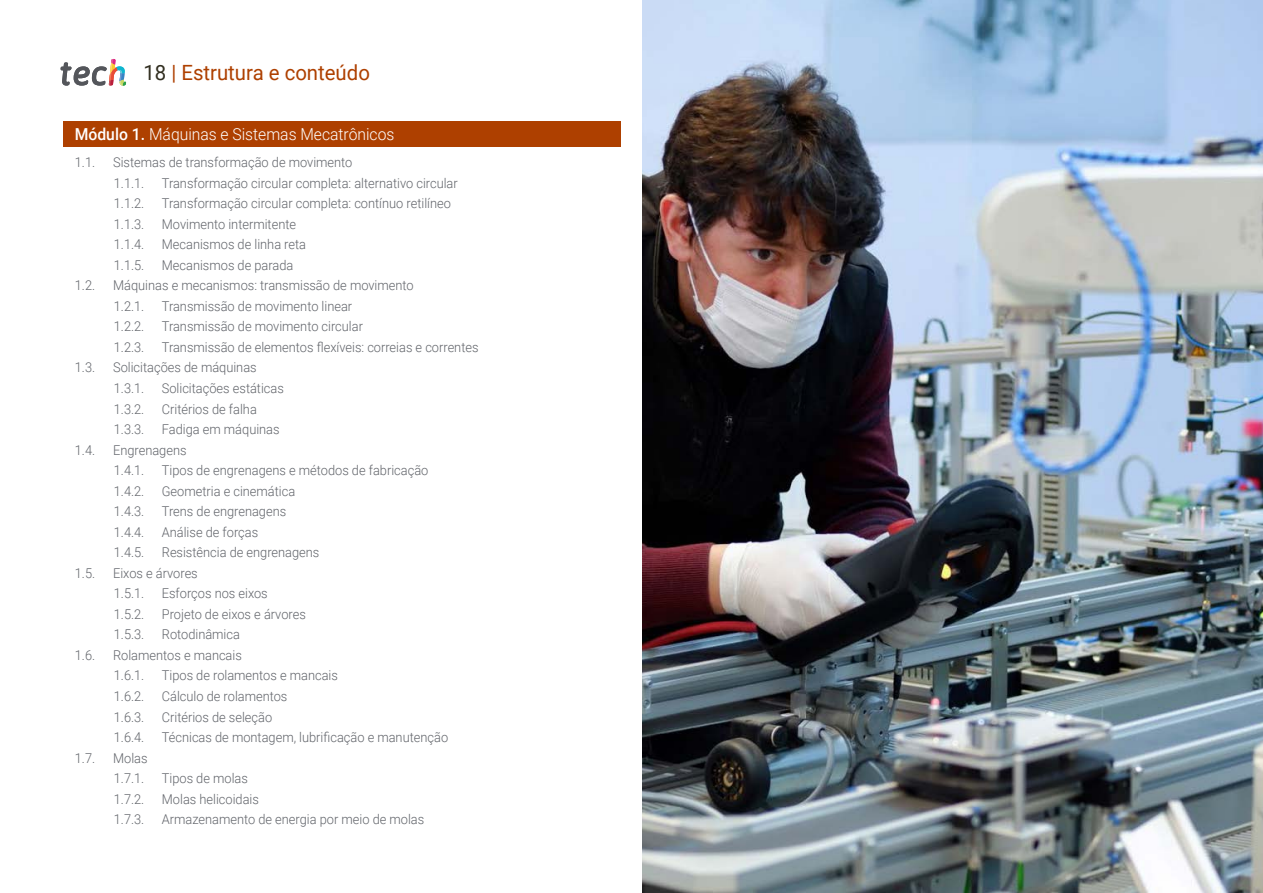
<style>
.page{position:relative;width:1263px;height:893px;background:#fff}
.page>*{position:absolute;margin:0;border:0;box-sizing:border-box;transform-origin:0 0}
.t1{font:21px "Roboto";color:#ae4000}
.t2{font:300 16.5px "Roboto";color:#fff;scale:.95 1}
.t3{font:300 13.5px/20.5px "Roboto";color:#61646a;scale:.95 1}
.s1{color:#312e20}
.s2{font-weight:500}
</style>
<div class="page">
<img style="left:642px;top:0;width:621px;height:893px">
<div style="left:64px;top:121px;width:557px;height:25px;background:#ae4000"></div>
<svg style="left:61px;top:59px;width:65px;height:27px"></svg>
<h1 class="t1" style="left:144px;top:57px;width:228px"><span class="s1">18</span> | Estrutura e conteúdo</h1>
<p class="t2" style="left:75px;top:123px;width:338px"><span class="s2">Módulo 1.</span> Máquinas e Sistemas Mecatrônicos</p>
<p class="t3" style="left:75px;top:151px;width:23px">1.1.</p>
<p class="t3" style="left:113px;top:151px;width:253px">Sistemas de transformação de movimento<br>1.1.1.</p>
<p class="t3" style="left:162px;top:172px;width:313px">Transformação circular completa: alternativo circular</p>
<p class="t3" style="left:114px;top:193px;width:34px">1.1.2.</p>
<p class="t3" style="left:162px;top:193px;width:306px">Transformação circular completa: contínuo retilíneo</p>
<p class="t3" style="left:114px;top:213px;width:34px">1.1.3.</p>
<p class="t3" style="left:162px;top:213px;width:143px">Movimento intermitente</p>
<p class="t3" style="left:114px;top:234px;width:34px">1.1.4.</p>
<p class="t3" style="left:162px;top:234px;width:153px">Mecanismos de linha reta</p>
<p class="t3" style="left:114px;top:254px;width:34px">1.1.5.</p>
<p class="t3" style="left:162px;top:254px;width:140px">Mecanismos de parada</p>
<p class="t3" style="left:75px;top:275px;width:23px">1.2.</p>
<p class="t3" style="left:113px;top:275px;width:318px">Máquinas e mecanismos: transmissão de movimento<br>1.2.1.</p>
<p class="t3" style="left:162px;top:295px;width:202px">Transmissão de movimento linear</p>
<p class="t3" style="left:114px;top:316px;width:34px">1.2.2.</p>
<p class="t3" style="left:162px;top:316px;width:213px">Transmissão de movimento circular</p>
<p class="t3" style="left:114px;top:336px;width:34px">1.2.3.</p>
<p class="t3" style="left:162px;top:336px;width:335px">Transmissão de elementos flexíveis: correias e correntes</p>
<p class="t3" style="left:75px;top:357px;width:23px">1.3.</p>
<p class="t3" style="left:113px;top:357px;width:153px">Solicitações de máquinas<br>1.3.1.</p>
<p class="t3" style="left:162px;top:377px;width:130px">Solicitações estáticas</p>
<p class="t3" style="left:114px;top:398px;width:34px">1.3.2.</p>
<p class="t3" style="left:162px;top:398px;width:102px">Critérios de falha</p>
<p class="t3" style="left:114px;top:418px;width:34px">1.3.3.</p>
<p class="t3" style="left:162px;top:418px;width:126px">Fadiga em máquinas</p>
<p class="t3" style="left:75px;top:439px;width:23px">1.4.</p>
<p class="t3" style="left:113px;top:439px;width:79px">Engrenagens<br>1.4.1.</p>
<p class="t3" style="left:162px;top:459px;width:282px">Tipos de engrenagens e métodos de fabricação</p>
<p class="t3" style="left:114px;top:480px;width:34px">1.4.2.</p>
<p class="t3" style="left:162px;top:480px;width:142px">Geometria e cinemática</p>
<p class="t3" style="left:114px;top:501px;width:34px">1.4.3.</p>
<p class="t3" style="left:162px;top:501px;width:132px">Trens de engrenagens</p>
<p class="t3" style="left:114px;top:521px;width:34px">1.4.4.</p>
<p class="t3" style="left:162px;top:521px;width:103px">Análise de forças</p>
<p class="t3" style="left:114px;top:542px;width:34px">1.4.5.</p>
<p class="t3" style="left:162px;top:542px;width:167px">Resistência de engrenagens</p>
<p class="t3" style="left:75px;top:562px;width:23px">1.5.</p>
<p class="t3" style="left:113px;top:562px;width:91px">Eixos e árvores<br>1.5.1.</p>
<p class="t3" style="left:162px;top:583px;width:113px">Esforços nos eixos</p>
<p class="t3" style="left:114px;top:603px;width:34px">1.5.2.</p>
<p class="t3" style="left:162px;top:603px;width:153px">Projeto de eixos e árvores</p>
<p class="t3" style="left:114px;top:624px;width:34px">1.5.3.</p>
<p class="t3" style="left:162px;top:624px;width:84px">Rotodinâmica</p>
<p class="t3" style="left:75px;top:644px;width:23px">1.6.</p>
<p class="t3" style="left:113px;top:644px;width:137px">Rolamentos e mancais<br>1.6.1.</p>
<p class="t3" style="left:162px;top:665px;width:187px">Tipos de rolamentos e mancais</p>
<p class="t3" style="left:114px;top:685px;width:34px">1.6.2.</p>
<p class="t3" style="left:162px;top:685px;width:134px">Cálculo de rolamentos</p>
<p class="t3" style="left:114px;top:706px;width:34px">1.6.3.</p>
<p class="t3" style="left:162px;top:706px;width:118px">Critérios de seleção</p>
<p class="t3" style="left:114px;top:726px;width:34px">1.6.4.</p>
<p class="t3" style="left:162px;top:726px;width:303px">Técnicas de montagem, lubrificação e manutenção</p>
<p class="t3" style="left:75px;top:747px;width:23px">1.7.</p>
<p class="t3" style="left:113px;top:747px;width:38px">Molas<br>1.7.1.</p>
<p class="t3" style="left:162px;top:767px;width:92px">Tipos de molas</p>
<p class="t3" style="left:114px;top:788px;width:34px">1.7.2.</p>
<p class="t3" style="left:162px;top:788px;width:104px">Molas helicoidais</p>
<p class="t3" style="left:114px;top:809px;width:34px">1.7.3.</p>
<p class="t3" style="left:162px;top:809px;width:278px">Armazenamento de energia por meio de molas</p>
</div>
